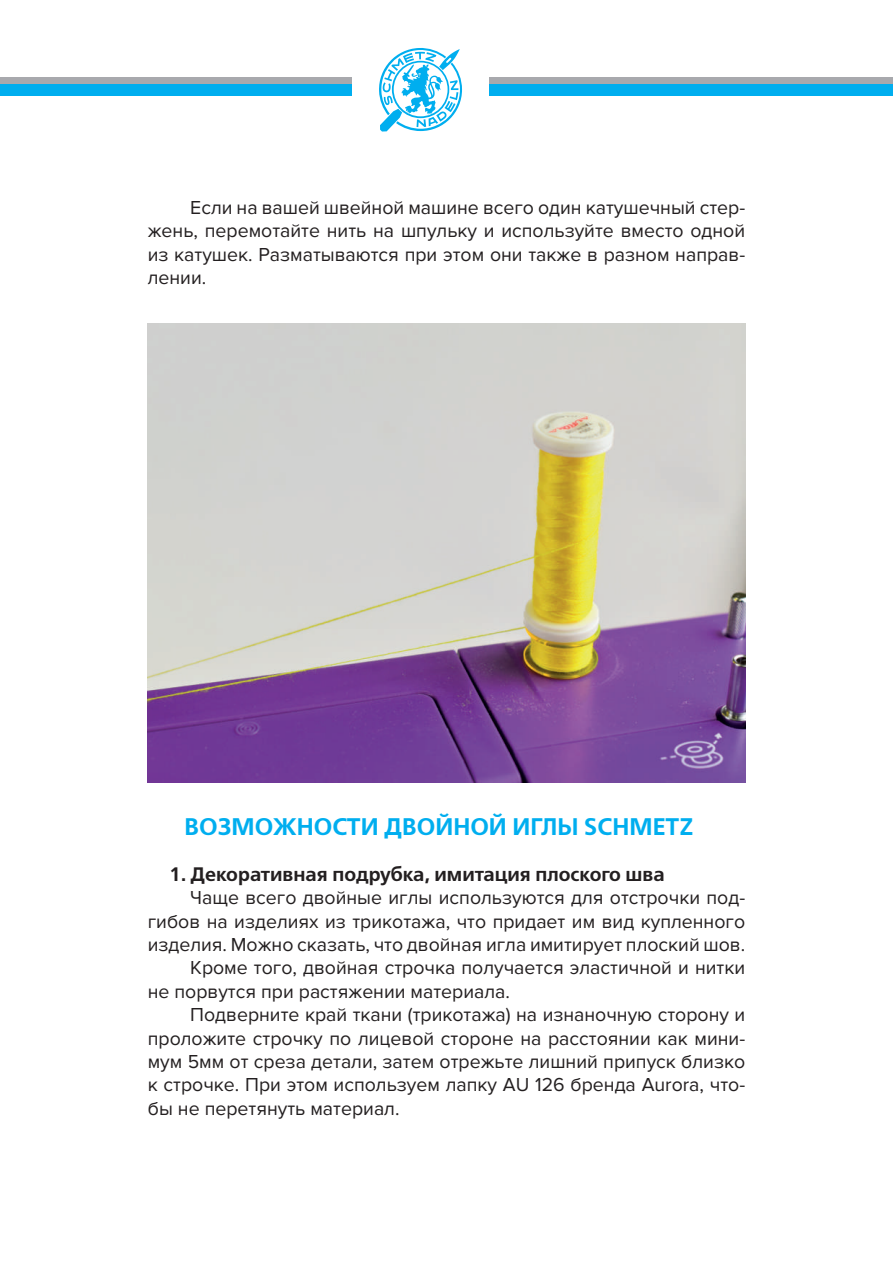
<style>
.page{position:relative;width:893px;height:1263px;background:#fff}
.page>*{position:absolute;margin:0;border:0;box-sizing:border-box;transform-origin:0 0}
.t1{font:700 24px "Free Set C";color:#00aeef}
.t2{font:19.5px/23.4px "Proxima Nova";color:#231f20;text-align:justify}
.t3{font:700 19.5px "Free Set C";color:#231f20}
</style>
<div class="page">
<div style="left:0;top:84px;width:893px;height:12px;background:#00aeef"></div>
<div style="left:0;top:77px;width:893px;height:7px;background:#a8a9ad"></div>
<div style="left:353px;top:24px;width:136px;height:130px;background:#fff"></div>
<svg style="left:379px;top:48px;width:83px;height:84px"></svg>
<img style="left:148px;top:323px;width:597px;height:459px">
<p class="t2" style="left:148px;top:196px;width:599px;text-indent:43px">Если на вашей швейной машине всего один катушечный стер&shy;жень, перемотайте нить на шпульку и используйте вместо одной из катушек. Разматываются при этом они также в разном направ&shy;лении.</p>
<p class="t1" style="left:185px;top:812px;width:511px">ВОЗМОЖНОСТИ ДВОЙНОЙ ИГЛЫ SCHMETZ</p>
<p class="t3" style="left:169px;top:862px;width:497px">1. Декоративная подрубка, имитация плоского шва</p>
<p class="t2" style="left:190px;top:886px;width:556px">Чаще всего двойные иглы используются для отстрочки под-</p>
<p class="t2" style="left:148px;top:910px;width:599px">гибов на изделиях из трикотажа, что придает им вид купленного</p>
<p class="t2" style="left:148px;top:933px;width:599px">изделия. Можно сказать, что двойная игла имитирует плоский шов.</p>
<p class="t2" style="left:190px;top:956px;width:556px">Кроме того, двойная строчка получается эластичной и нитки</p>
<p class="t2" style="left:148px;top:980px;width:364px">не порвутся при растяжении материала.</p>
<p class="t2" style="left:190px;top:1003px;width:556px">Подверните край ткани (трикотажа) на изнаночную сторону и</p>
<p class="t2" style="left:148px;top:1027px;width:599px">проложите строчку по лицевой стороне на расстоянии как мини-</p>
<p class="t2" style="left:148px;top:1050px;width:599px">мум 5мм от среза детали, затем отрежьте лишний припуск близко</p>
<p class="t2" style="left:148px;top:1073px;width:599px">к строчке. При этом используем лапку AU 126 бренда Aurora, что-</p>
<p class="t2" style="left:148px;top:1097px;width:253px">бы не перетянуть материал.</p>
</div>
